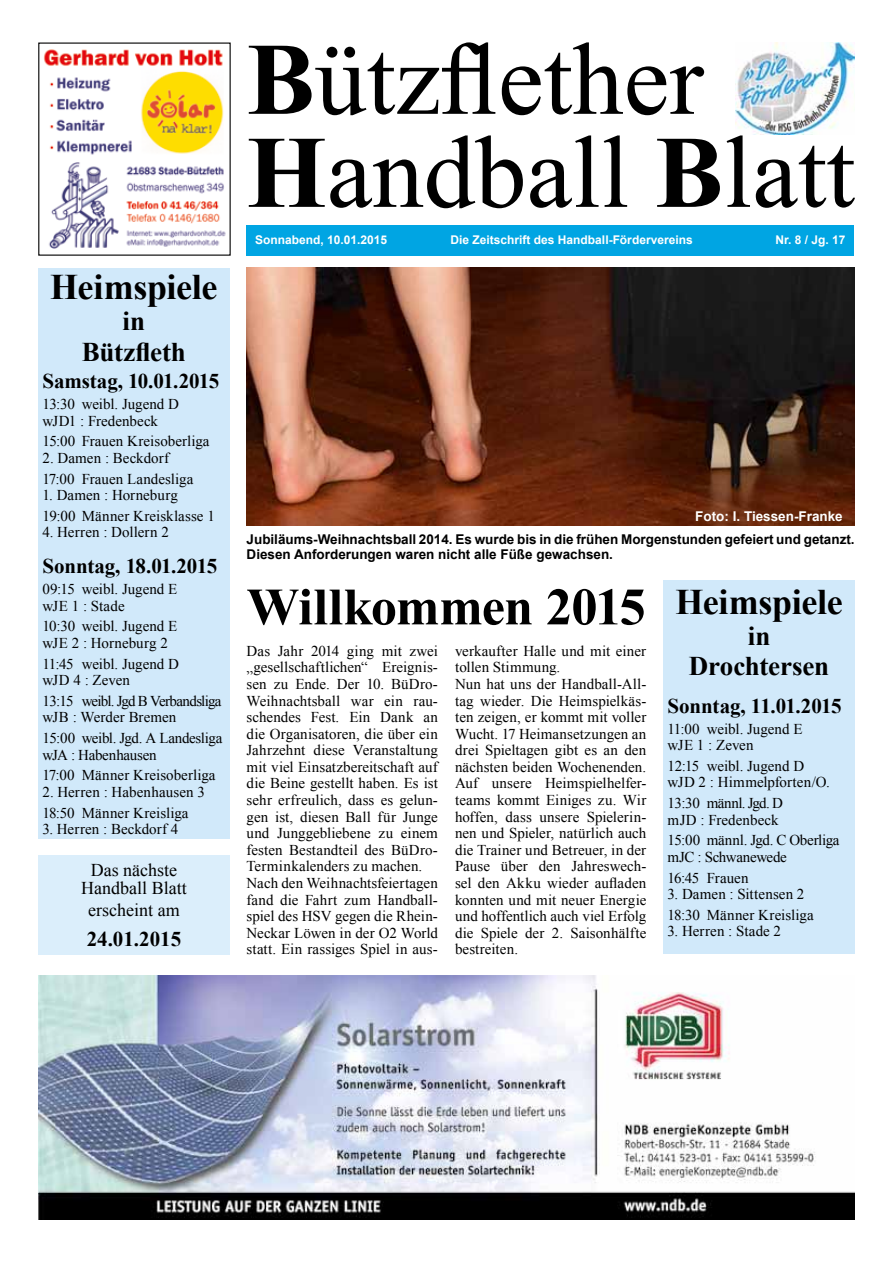
<style>
.page{position:relative;width:893px;height:1263px;background:#fff}
.page>*{position:absolute;margin:0;border:0;box-sizing:border-box;transform-origin:0 0}
.t1{font:102.75px/93px "Times New Roman";color:#000}
.t2{font:700 52.5px "Times New Roman";letter-spacing:-.015em;color:#000}
.t3{font:700 36px "Times New Roman";letter-spacing:-.01em;color:#000}
.t4{font:700 27px/30.8px "Times New Roman";letter-spacing:-.005em;color:#000;text-align:center}
.t5{font:700 21px "Times New Roman";letter-spacing:-.005em;color:#000}
.t6{font:18px/18px "Times New Roman";color:#000;text-align:center}
.t7{font:15px/16.5px "Times New Roman";letter-spacing:.005em;color:#000}
.t8{font:15px/16.5px "Times New Roman";letter-spacing:-.04em;color:#000}
.t9{font:15px/16.5px "Times New Roman";letter-spacing:-.02em;color:#000}
.t10{font:15px/16.5px "Times New Roman";letter-spacing:-.025em;color:#000}
.t11{font:700 13.5px/15px "Arial";color:#000}
.t12{font:700 13.5px "Arial";color:#fff}
.t13{font:700 12px "Arial";color:#fff}
.s1{font-weight:700}
</style>
<div class="page">
<div style="left:38px;top:268px;width:192px;height:570px;background:#d1e9fa"></div>
<div style="left:247px;top:225px;width:607px;height:30px;background:#00a5e3"></div>
<img style="left:736px;top:43px;width:119px;height:92px">
<div style="left:38px;top:855px;width:192px;height:99px;background:#dbeefb"></div>
<img style="left:43px;top:49px;width:183px;height:199px">
<div style="left:663px;top:580px;width:192px;height:374px;background:#d1e9fa"></div>
<img style="left:247px;top:268px;width:608px;height:257px">
<img style="left:38px;top:976px;width:817px;height:243px">
<h3 class="t3" style="left:50px;top:262px;width:169px">Heimspiele</h3>
<h3 class="t4" style="left:82px;top:305px;width:106px">in<br>Bützfleth</h3>
<h3 class="t5" style="left:42px;top:367px;width:178px">Samstag, 10.01.2015</h3>
<p class="t7" style="left:43px;top:395px;width:138px">13:30 weibl. Jugend D wJD1 : Fredenbeck</p>
<p class="t7" style="left:43px;top:433px;width:169px">15:00 Frauen Kreisoberliga</p>
<p class="t7" style="left:43px;top:447px;width:152px;line-height:20.7px">2. Damen : Beckdorf<br>17:00 Frauen Landesliga</p>
<p class="t7" style="left:43px;top:484px;width:174px;line-height:20.7px">1. Damen : Horneburg<br>19:00 Männer Kreisklasse 1</p>
<p class="t7" style="left:43px;top:524px;width:128px">4. Herren : Dollern 2</p>
<h3 class="t5" style="left:43px;top:552px;width:176px">Sonntag, 18.01.2015</h3>
<p class="t7" style="left:43px;top:581px;width:136px">09:15 weibl. Jugend E wJE 1 : Stade</p>
<p class="t7" style="left:43px;top:618px;width:136px">10:30 weibl. Jugend E wJE 2 : Horneburg 2</p>
<p class="t7" style="left:43px;top:655px;width:138px">11:45 weibl. Jugend D wJD 4 : Zeven</p>
<p class="t8" style="left:43px;top:692px;width:181px">13:15 weibl. Jgd B Verbandsliga wJB : Werder Bremen</p>
<p class="t9" style="left:43px;top:729px;width:181px">15:00 weibl. Jgd. A Landesliga wJA : Habenhausen</p>
<p class="t7" style="left:43px;top:767px;width:175px">17:00 Männer Kreisoberliga</p>
<p class="t7" style="left:43px;top:781px;width:164px;line-height:20.7px">2. Herren : Habenhausen 3<br>18:50 Männer Kreisliga</p>
<p class="t7" style="left:43px;top:820px;width:137px">3. Herren : Beckdorf 4</p>
<p class="t6" style="left:81px;top:860px;width:107px">Das nächste<br>Handball Blatt</p>
<p class="t6" style="left:88px;top:900px;width:93px">erscheint am</p>
<h3 class="t5" style="left:87px;top:924px;width:96px">24.01.2015</h3>
<h1 class="t1" style="left:247px;top:31px;width:610px"><span class="s1">B</span>ützflether<br><span class="s1">H</span>andball <span class="s1">B</span>latt</h1>
<p class="t13" style="left:255px;top:232px;width:134px">Sonnabend, 10.01.2015</p>
<p class="t13" style="left:451px;top:232px;width:244px">Die Zeitschrift des Handball-Fördervereins</p>
<p class="t13" style="left:775px;top:232px;width:72px">Nr. 8 / Jg. 17</p>
<p class="t12" style="left:695px;top:507px;width:149px">Foto: I. Tiessen-Franke</p>
<p class="t11" style="left:247px;top:532px;width:609px">Jubiläums-Weihnachtsball 2014. Es wurde bis in die frühen Morgenstunden gefeiert und getanzt.<br>Diesen Anforderungen waren nicht alle Füße gewachsen.</p>
<h2 class="t2" style="left:247px;top:570px;width:401px">Willkommen 2015</h2>
<p class="t7" style="left:247px;top:642px;width:193px">Das Jahr 2014 ging mit zwei „gesellschaftlichen“ Ereignis&shy;sen zu Ende. Der 10. BüDro-<br>Weihnachtsball war ein rau&shy;schendes Fest. Ein Dank an die Organisatoren, die über ein<br>Jahrzehnt diese Veranstaltung mit viel Einsatzbereitschaft auf die Beine gestellt haben. Es ist sehr erfreulich, dass es gelun&shy;gen ist, diesen Ball für Junge und Junggebliebene zu einem festen Bestandteil des BüDro-<br>Terminkalenders zu machen.<br>Nach den Weihnachtsfeiertagen fand die Fahrt zum Handball&shy;spiel des HSV gegen die Rhein-<br>Neckar Löwen in der O2 World statt. Ein rassiges Spiel in aus-</p>
<p class="t7" style="left:455px;top:642px;width:193px">verkaufter Halle und mit einer tollen Stimmung.<br>Nun hat uns der Handball-All&shy;tag wieder. Die Heimspielkäs&shy;ten zeigen, er kommt mit voller<br>Wucht. 17 Heimansetzungen an drei Spieltagen gibt es an den nächsten beiden Wochenenden.<br>Auf unsere Heimspielhelfer&shy;teams kommt Einiges zu. Wir hoffen, dass unsere Spielerin&shy;nen und Spieler, natürlich auch die Trainer und Betreuer, in der<br>Pause über den Jahreswech&shy;sel den Akku wieder aufladen konnten und mit neuer Energie und hoffentlich auch viel Erfolg die Spiele der 2. Saisonhälfte bestreiten.</p>
<h3 class="t3" style="left:675px;top:577px;width:169px">Heimspiele</h3>
<h3 class="t4" style="left:689px;top:620px;width:142px">in<br>Drochtersen</h3>
<h3 class="t5" style="left:668px;top:691px;width:175px">Sonntag, 11.01.2015</h3>
<p class="t7" style="left:668px;top:720px;width:136px">11:00 weibl. Jugend E wJE 1 : Zeven</p>
<p class="t7" style="left:668px;top:757px;width:164px">12:15 weibl. Jugend D wJD 2 : Himmelpforten/O.</p>
<p class="t7" style="left:668px;top:794px;width:117px">13:30 männl. Jgd. D mJD : Fredenbeck</p>
<p class="t10" style="left:668px;top:832px;width:173px">15:00 männl. Jgd. C Oberliga mJC : Schwanewede</p>
<p class="t7" style="left:668px;top:869px;width:82px">16:45 Frauen</p>
<p class="t7" style="left:668px;top:883px;width:148px;line-height:20.7px">3. Damen : Sittensen 2<br>18:30 Männer Kreisliga</p>
<p class="t7" style="left:668px;top:923px;width:115px">3. Herren : Stade 2</p>
</div>
